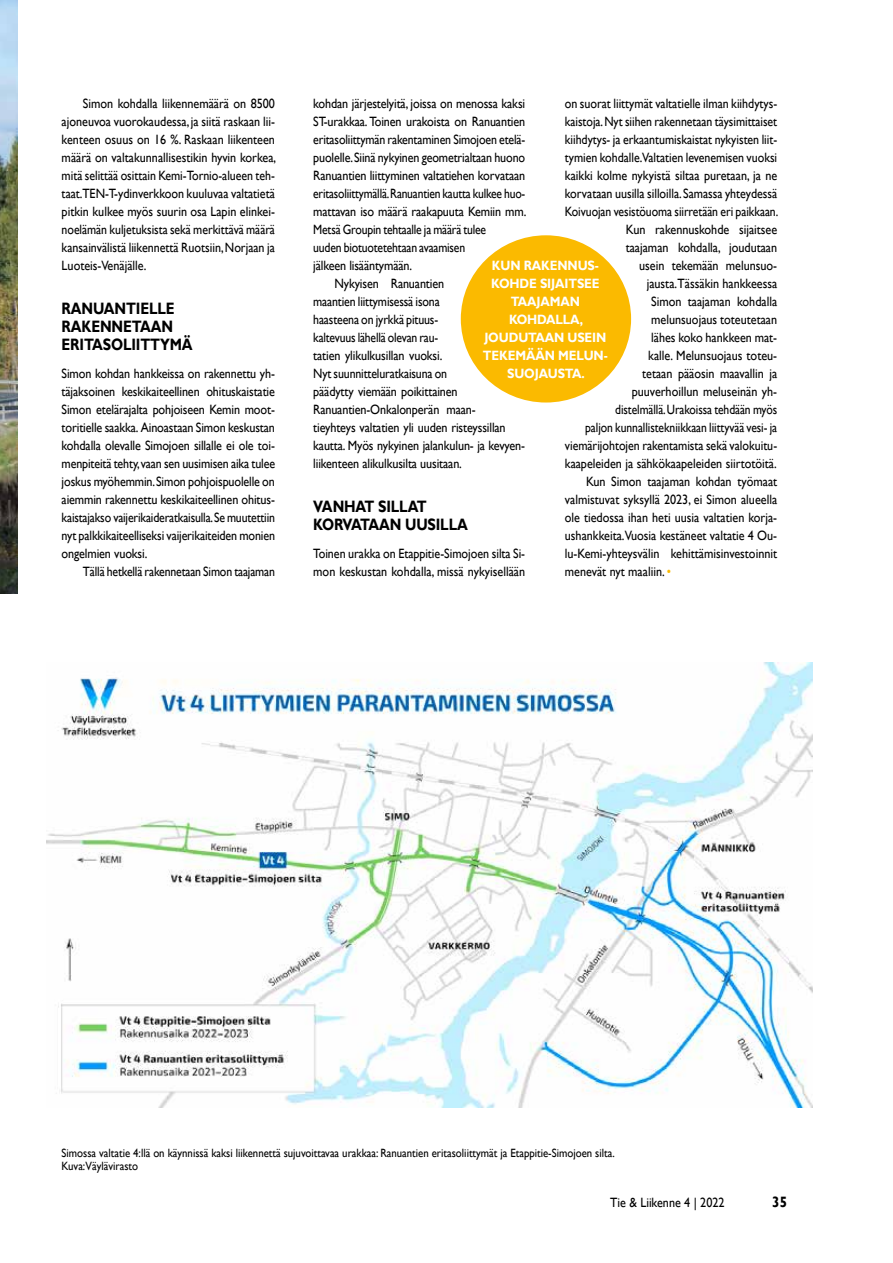
<style>
.page{position:relative;width:893px;height:1263px;background:#fff}
.page>*{position:absolute;margin:0;border:0;box-sizing:border-box;transform-origin:0 0}
.t1{font:700 16.5px/18px "Gill Sans";letter-spacing:-.01em;color:#000;scale:.84 1}
.t2{font:700 15px "Gill Sans";color:#000;scale:.9 1}
.t3{font:13.5px/18px "Gill Sans";letter-spacing:-.005em;color:#000;text-align:justify;scale:.9 1}
.t4{font:13.5px "Gill Sans";letter-spacing:-.005em;color:#000;scale:.88 1}
.t5{font:13.5px/18px "Gill Sans";letter-spacing:-.005em;color:#000;scale:.89 1}
.t6{font:13.5px "Gill Sans";letter-spacing:-.005em;color:#000;scale:.87 1}
.t7{font:13.5px "Gill Sans";letter-spacing:-.005em;color:#000;scale:.86 1}
.t8{font:700 13.5px/18px "Gill Sans";letter-spacing:-.01em;color:#fff;text-align:center;scale:.9 1}
.t9{font:12px/13.5px "Gill Sans";color:#000;scale:.9 1}
.s1{color:#fbba00}
</style>
<div class="page">
<img style="left:46px;top:662px;width:767px;height:446px">
<div style="left:461px;top:235px;width:170px;height:167px;background:#fbba00;border-radius:50%"></div>
<img style="left:0;top:0;width:17px;height:594px">
<p class="t3" style="left:62px;top:95px;width:240px;text-indent:21px">Simon kohdalla liikennemäärä on 8500 ajoneuvoa vuorokaudessa, ja siitä raskaan lii&shy;kenteen osuus on 16 %. Raskaan liikenteen määrä on valtakunnallisestikin hyvin korkea, mitä selittää osittain Kemi-Tornio-alueen teh&shy;taat.TEN-T-ydinverkkoon kuuluvaa valtatietä pitkin kulkee myös suurin osa Lapin elinkei&shy;noelämän kuljetuksista sekä merkittävä määrä kansainvälistä liikennettä Ruotsiin, Norjaan ja Luoteis-Venäjälle.</p>
<p class="t1" style="left:62px;top:299px;width:158px">RANUANTIELLE<br>RAKENNETAAN<br>ERITASOLIITTYMÄ</p>
<p class="t3" style="left:62px;top:365px;width:239px">Simon kohdan hankkeissa on rakennettu yh&shy;täjaksoinen keskikaiteellinen ohituskaistatie Simon etelärajalta pohjoiseen Kemin moot&shy;toritielle saakka. Ainoastaan Simon keskustan kohdalla olevalle Simojoen sillalle ei ole toi&shy;menpiteitä tehty, vaan sen uusimisen aika tulee joskus myöhemmin. Simon pohjoispuolelle on aiemmin rakennettu keskikaiteellinen ohitus&shy;kaistajakso vaijerikaideratkaisulla. Se muutettiin nyt palkkikaiteelliseksi vaijerikaiteiden monien ongelmien vuoksi.</p>
<p class="t4" style="left:83px;top:564px;width:220px">Tällä hetkellä rakennetaan Simon taajaman</p>
<p class="t3" style="left:313px;top:95px;width:237px">kohdan järjestelyitä, joissa on menossa kaksi</p>
<p class="t3" style="left:313px;top:113px;width:237px">ST-urakkaa. Toinen urakoista on Ranuantien</p>
<p class="t4" style="left:313px;top:132px;width:242px">eritasoliittymän rakentaminen Simojoen etelä-</p>
<p class="t5" style="left:313px;top:149px;width:240px">puolelle. Siinä nykyinen geometrialtaan huono</p>
<p class="t3" style="left:313px;top:167px;width:237px">Ranuantien liittyminen valtatiehen korvataan</p>
<p class="t7" style="left:313px;top:186px;width:248px">eritasoliittymällä. Ranuantien kautta kulkee huo-</p>
<p class="t3" style="left:313px;top:203px;width:238px">mattavan iso määrä raakapuuta Kemiin mm.</p>
<p class="t6" style="left:313px;top:222px;width:200px">Metsä Groupin tehtaalle ja määrä tulee</p>
<p class="t6" style="left:313px;top:240px;width:176px">uuden biotuotetehtaan avaamisen</p>
<p class="t3" style="left:313px;top:257px;width:111px">jälkeen lisääntymään.</p>
<p class="t3" style="left:334px;top:275px;width:123px">Nykyisen Ranuantien</p>
<p class="t4" style="left:313px;top:294px;width:145px">maantien liittymisessä isona</p>
<p class="t4" style="left:313px;top:312px;width:143px">haasteena on jyrkkä pituus-</p>
<p class="t6" style="left:313px;top:330px;width:145px">kaltevuus lähellä olevan rau-</p>
<p class="t3" style="left:313px;top:347px;width:145px">tatien ylikulkusillan vuoksi.</p>
<p class="t4" style="left:313px;top:366px;width:154px">Nyt suunnitteluratkaisuna on</p>
<p class="t3" style="left:313px;top:383px;width:162px">päädytty viemään poikittainen</p>
<p class="t3" style="left:313px;top:401px;width:182px">Ranuantien-Onkalonperän maan-</p>
<p class="t3" style="left:313px;top:419px;width:215px">tieyhteys valtatien yli uuden risteyssillan</p>
<p class="t3" style="left:313px;top:437px;width:237px">kautta. Myös nykyinen jalankulun- ja kevyen-</p>
<p class="t3" style="left:313px;top:455px;width:167px">liikenteen alikulkusilta uusitaan.</p>
<p class="t1" style="left:313px;top:497px;width:186px">VANHAT SILLAT<br>KORVATAAN UUSILLA</p>
<p class="t5" style="left:313px;top:545px;width:240px">Toinen urakka on Etappitie-Simojoen silta Si&shy;mon keskustan kohdalla, missä nykyisellään</p>
<p class="t5" style="left:565px;top:95px;width:240px">on suorat liittymät valtatielle ilman kiihdytys-</p>
<p class="t4" style="left:565px;top:114px;width:243px">kaistoja. Nyt siihen rakennetaan täysimittaiset</p>
<p class="t4" style="left:565px;top:132px;width:243px">kiihdytys- ja erkaantumiskaistat nykyisten liit-</p>
<p class="t4" style="left:565px;top:150px;width:243px">tymien kohdalle.Valtatien levenemisen vuoksi</p>
<p class="t3" style="left:565px;top:167px;width:237px">kaikki kolme nykyistä siltaa puretaan, ja ne</p>
<p class="t5" style="left:565px;top:185px;width:240px">korvataan uusilla silloilla. Samassa yhteydessä</p>
<p class="t6" style="left:565px;top:204px;width:247px">Koivuojan vesistöuoma siirretään eri paikkaan.</p>
<p class="t3" style="left:626px;top:221px;width:170px">Kun rakennuskohde sijaitsee</p>
<p class="t3" style="left:626px;top:239px;width:170px">taajaman kohdalla, joudutaan</p>
<p class="t3" style="left:639px;top:257px;width:155px">usein tekemään melunsuo-</p>
<p class="t3" style="left:647px;top:275px;width:147px">jausta.Tässäkin hankkeessa</p>
<p class="t3" style="left:651px;top:293px;width:142px">Simon taajaman kohdalla</p>
<p class="t3" style="left:651px;top:311px;width:142px">melunsuojaus toteutetaan</p>
<p class="t3" style="left:651px;top:329px;width:142px">lähes koko hankkeen mat-</p>
<p class="t3" style="left:648px;top:347px;width:145px">kalle. Melunsuojaus toteu-</p>
<p class="t3" style="left:642px;top:365px;width:152px">tetaan pääosin maavallin ja</p>
<p class="t3" style="left:632px;top:383px;width:163px">puuverhoillun meluseinän yh-</p>
<p class="t7" style="left:615px;top:402px;width:190px">distelmällä. Urakoissa tehdään myös</p>
<p class="t7" style="left:585px;top:420px;width:225px">paljon kunnallistekniikkaan liittyvää vesi- ja</p>
<p class="t5" style="left:565px;top:437px;width:240px">viemärijohtojen rakentamista sekä valokuitu-</p>
<p class="t3" style="left:565px;top:455px;width:237px">kaapeleiden ja sähkökaapeleiden siirtotöitä.</p>
<p class="t3" style="left:586px;top:473px;width:214px">Kun Simon taajaman kohdan työmaat</p>
<p class="t3" style="left:565px;top:491px;width:237px">valmistuvat syksyllä 2023, ei Simon alueella</p>
<p class="t3" style="left:565px;top:509px;width:237px">ole tiedossa ihan heti uusia valtatien korja-</p>
<p class="t3" style="left:565px;top:527px;width:237px">ushankkeita.Vuosia kestäneet valtatie 4 Ou-</p>
<p class="t3" style="left:565px;top:545px;width:237px">lu-Kemi-yhteysvälin kehittämisinvestoinnit</p>
<p class="t3" style="left:565px;top:563px;width:120px">menevät nyt maaliin. <span class="s1">•</span></p>
<p class="t8" style="left:483px;top:257px;width:140px">KUN RAKENNUS-<br>KOHDE SIJAITSEE<br>TAAJAMAN<br>KOHDALLA,<br>JOUDUTAAN USEIN<br>TEKEMÄÄN MELUN-<br>SUOJAUSTA.</p>
<p class="t9" style="left:62px;top:1146px;width:616px">Simossa valtatie 4:llä on käynnissä kaksi liikennettä sujuvoittavaa urakkaa: Ranuantien eritasoliittymät ja Etappitie-Simojoen silta.<br>Kuva:Väylävirasto</p>
<p class="t3" style="left:610px;top:1194px;width:129px">Tie &amp; Liikenne 4 | 2022</p>
<p class="t2" style="left:772px;top:1193px;width:18px">35</p>
</div>
